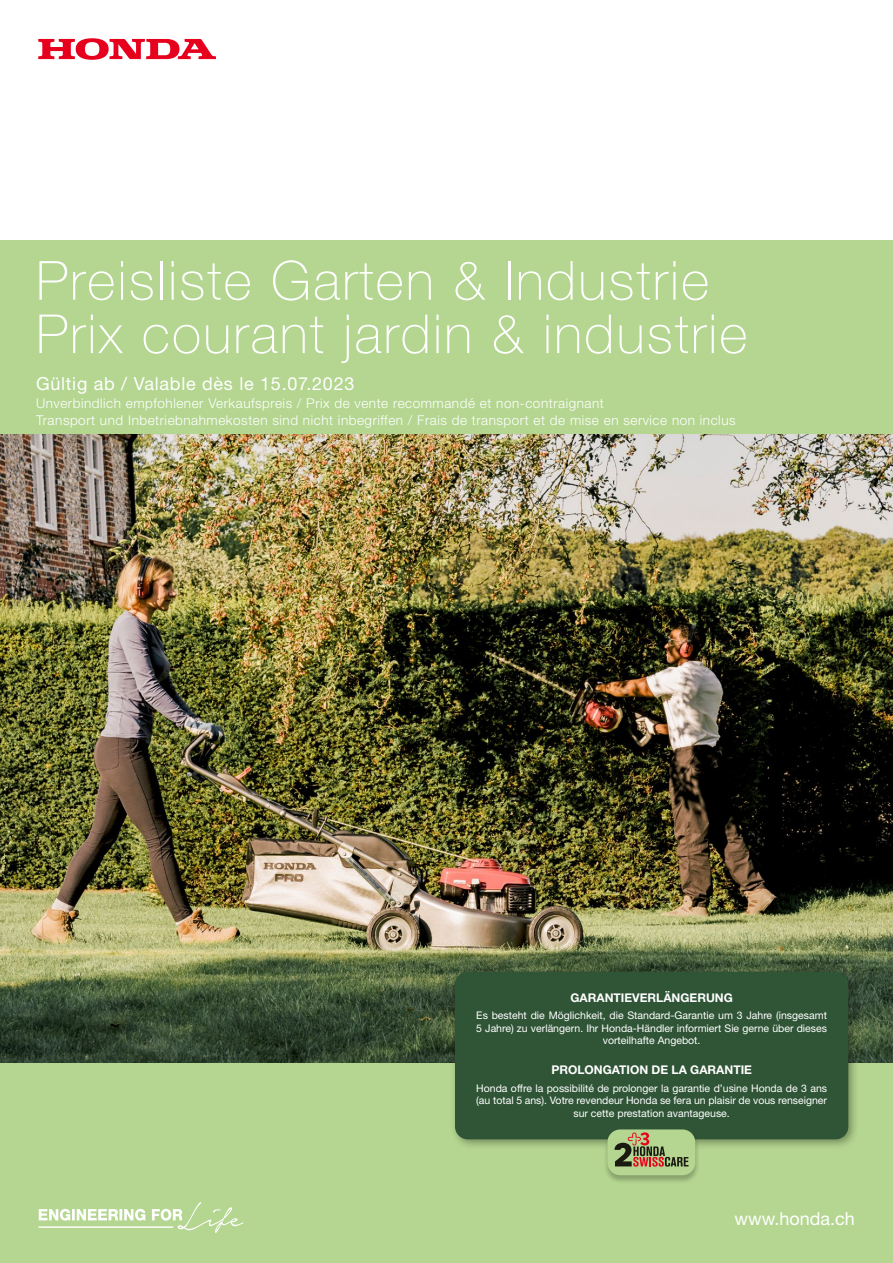
<style>
.page{position:relative;width:893px;height:1263px;background:#fff}
.page>*{position:absolute;margin:0;border:0;box-sizing:border-box;transform-origin:0 0}
.t1{font:100 54px/53.4px "Helvetica Neue LT Std";letter-spacing:.04em;color:#fff}
.t2{font:18px "Helvetica Neue LT Std";letter-spacing:.04em;color:#fff}
.t3{font:18px "Helvetica Neue LT Std";color:#fff}
.t4{font:300 13.5px/16.2px "Helvetica Neue LT Std";letter-spacing:.04em;color:#fff}
.t5{font:700 12px "Helvetica Neue LT Std";color:#fff}
.t6{font:10.5px/12.6px "Helvetica Neue LT Std";color:#fff;text-align:center}
</style>
<div class="page">
<div style="left:0;top:1062px;width:893px;height:201px;background:#b4d690"></div>
<div style="left:0;top:240px;width:893px;height:195px;background:#b4d690"></div>
<svg style="left:38px;top:38px;width:178px;height:22px"></svg>
<img style="left:0;top:435px;width:893px;height:627px">
<svg style="left:38px;top:1202px;width:205px;height:31px"></svg>
<div style="left:450px;top:966px;width:410px;height:184px;background:#000;opacity:.35"></div>
<div style="left:455px;top:972px;width:393px;height:167px;background:#2f5436;border-radius:13px"></div>
<div style="left:603px;top:1129px;width:97px;height:55px;background:#000;opacity:.25"></div>
<div style="left:607px;top:1129px;width:88px;height:46px;background:#b4d690;border-radius:13px"></div>
<svg style="left:614px;top:1132px;width:74px;height:34px"></svg>
<h1 class="t1" style="left:36px;top:254px;width:713px">Preisliste Garten &amp; Industrie<br>Prix courant jardin &amp; industrie</h1>
<h2 class="t2" style="left:36px;top:372px;width:320px">Gültig ab / Valable dès le 15.07.2023</h2>
<p class="t4" style="left:36px;top:395px;width:701px">Unverbindlich empfohlener Verkaufspreis / Prix de vente recommandé et non-contraignant<br>Transport und Inbetriebnahmekosten sind nicht inbegriffen / Frais de transport et de mise en service non inclus</p>
<p class="t5" style="left:570px;top:990px;width:164px">GARANTIEVERLÄNGERUNG</p>
<p class="t6" style="left:476px;top:1009px;width:352px">Es besteht die Möglichkeit, die Standard-Garantie um 3 Jahre (insgesamt<br>5 Jahre) zu verlängern. Ihr Honda-Händler informiert Sie gerne über dieses vorteilhafte Angebot.</p>
<p class="t5" style="left:551px;top:1062px;width:202px">PROLONGATION DE LA GARANTIE</p>
<p class="t6" style="left:476px;top:1081px;width:352px">Honda offre la possibilité de prolonger la garantie d’usine Honda de 3 ans (au total 5 ans). Votre revendeur Honda se fera un plaisir de vous renseigner sur cette prestation avantageuse.</p>
<h2 class="t3" style="left:734px;top:1207px;width:122px">www.honda.ch</h2>
</div>
